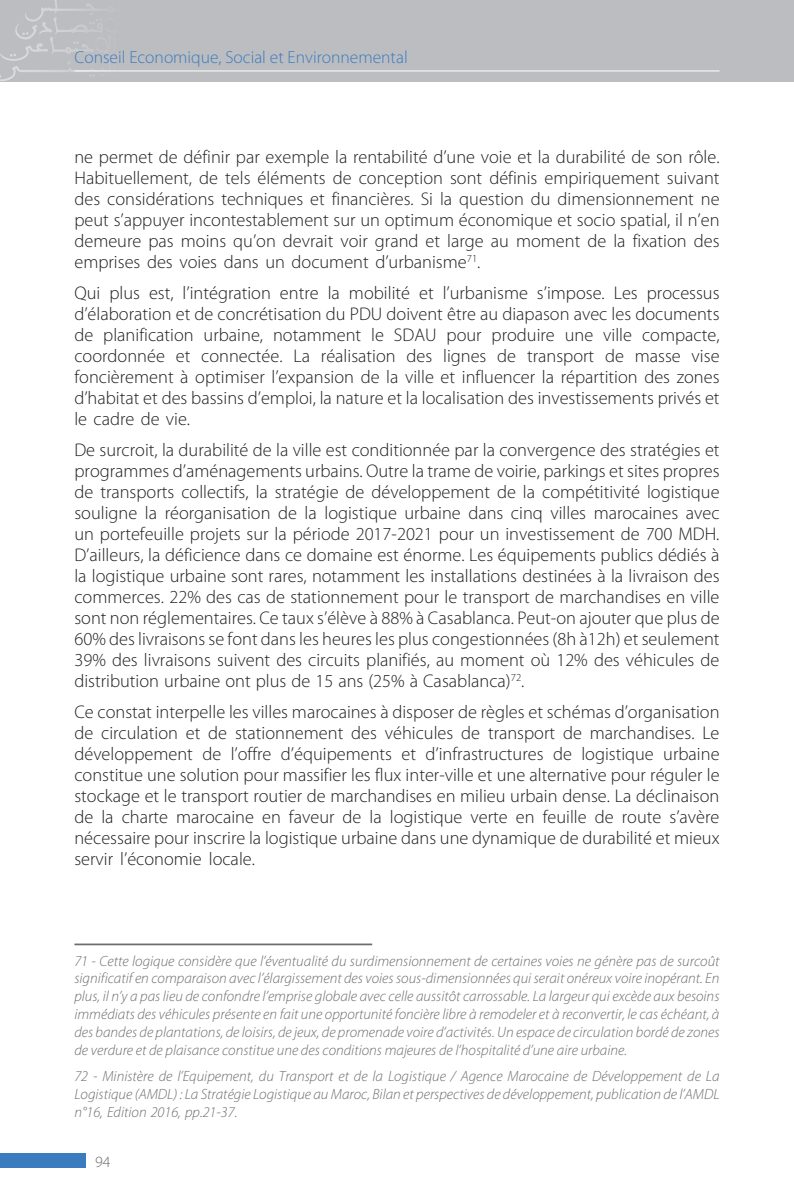
<style>
.page{position:relative;width:794px;height:1191px;background:#fff}
.page>*{position:absolute;margin:0;border:0;box-sizing:border-box;transform-origin:0 0}
.t1{font:300 18.38px/21px "Myriad Pro";color:#231f20;text-align:justify}
.t2{font:300 17.5px "Myriad Pro";color:#3b7cbf}
.t3{font:300 15.75px "Myriad Pro";color:#6c6d70}
.t4{font:italic 300 14.88px/17.8px "Myriad Pro";color:#6c6d70;text-align:justify}
</style>
<div class="page">
<div style="left:0;top:0;width:794px;height:82px;background:#bcbdc0"></div>
<svg style="left:0;top:0;width:126px;height:81px"></svg>
<hr style="left:74px;top:70px;width:645px;height:1px;background:#fff">
<div style="left:0;top:1153px;width:86px;height:15px;background:#3b7cbf"></div>
<hr style="left:74px;top:943px;width:298px;height:2px;background:#6c6d70">
<p class="t2" style="left:74px;top:48px;width:335px">Conseil Economique, Social et Environnemental</p>
<p class="t1" style="left:74px;top:146px;width:646px">ne permet de définir par exemple la rentabilité d’une voie et la durabilité de son rôle.<br>Habituellement, de tels éléments de conception sont définis empiriquement suivant des considérations techniques et financières. Si la question du dimensionnement ne peut s’appuyer incontestablement sur un optimum économique et socio spatial, il n’en demeure pas moins qu’on devrait voir grand et large au moment de la fixation des emprises des voies dans un document d’urbanisme<sup>71</sup>.</p>
<p class="t1" style="left:74px;top:282px;width:646px">Qui plus est, l’intégration entre la mobilité et l’urbanisme s’impose. Les processus d’élaboration et de concrétisation du PDU doivent être au diapason avec les documents de planification urbaine, notamment le SDAU pour produire une ville compacte, coordonnée et connectée. La réalisation des lignes de transport de masse vise foncièrement à optimiser l’expansion de la ville et influencer la répartition des zones d’habitat et des bassins d’emploi, la nature et la localisation des investissements privés et le cadre de vie.</p>
<p class="t1" style="left:74px;top:439px;width:646px">De surcroit, la durabilité de la ville est conditionnée par la convergence des stratégies et programmes d’aménagements urbains. Outre la trame de voirie, parkings et sites propres de transports collectifs, la stratégie de développement de la compétitivité logistique souligne la réorganisation de la logistique urbaine dans cinq villes marocaines avec un portefeuille projets sur la période 2017-2021 pour un investissement de 700 MDH.<br>D’ailleurs, la déficience dans ce domaine est énorme. Les équipements publics dédiés à la logistique urbaine sont rares, notamment les installations destinées à la livraison des commerces. 22% des cas de stationnement pour le transport de marchandises en ville sont non réglementaires. Ce taux s’élève à 88% à Casablanca. Peut-on ajouter que plus de 60% des livraisons se font dans les heures les plus congestionnées (8h à12h) et seulement 39% des livraisons suivent des circuits planifiés, au moment où 12% des véhicules de distribution urbaine ont plus de 15 ans (25% à Casablanca)<sup>72</sup>.</p>
<p class="t1" style="left:74px;top:701px;width:646px">Ce constat interpelle les villes marocaines à disposer de règles et schémas d’organisation de circulation et de stationnement des véhicules de transport de marchandises. Le développement de l’offre d’équipements et d’infrastructures de logistique urbaine constitue une solution pour massifier les flux inter-ville et une alternative pour réguler le stockage et le transport routier de marchandises en milieu urbain dense. La déclinaison de la charte marocaine en faveur de la logistique verte en feuille de route s’avère nécessaire pour inscrire la logistique urbaine dans une dynamique de durabilité et mieux servir l’économie locale.</p>
<p class="t4" style="left:74px;top:951px;width:646px">71 - Cette logique considère que l’éventualité du surdimensionnement de certaines voies ne génère pas de surcoût significatif en comparaison avec l’élargissement des voies sous-dimensionnées qui serait onéreux voire inopérant. En plus, il n’y a pas lieu de confondre l’emprise globale avec celle aussitôt carrossable. La largeur qui excède aux besoins immédiats des véhicules présente en fait une opportunité foncière libre à remodeler et à reconvertir, le cas échéant, à des bandes de plantations, de loisirs, de jeux, de promenade voire d’activités. Un espace de circulation bordé de zones de verdure et de plaisance constitue une des conditions majeures de l’hospitalité d’une aire urbaine.</p>
<p class="t4" style="left:74px;top:1066px;width:646px">72 - Ministère de l’Equipement, du Transport et de la Logistique / Agence Marocaine de Développement de La Logistique (AMDL) : La Stratégie Logistique au Maroc, Bilan et perspectives de développement, publication de l’AMDL n°16, Edition 2016, pp.21-37.</p>
<p class="t3" style="left:95px;top:1153px;width:17px">94</p>
</div>
